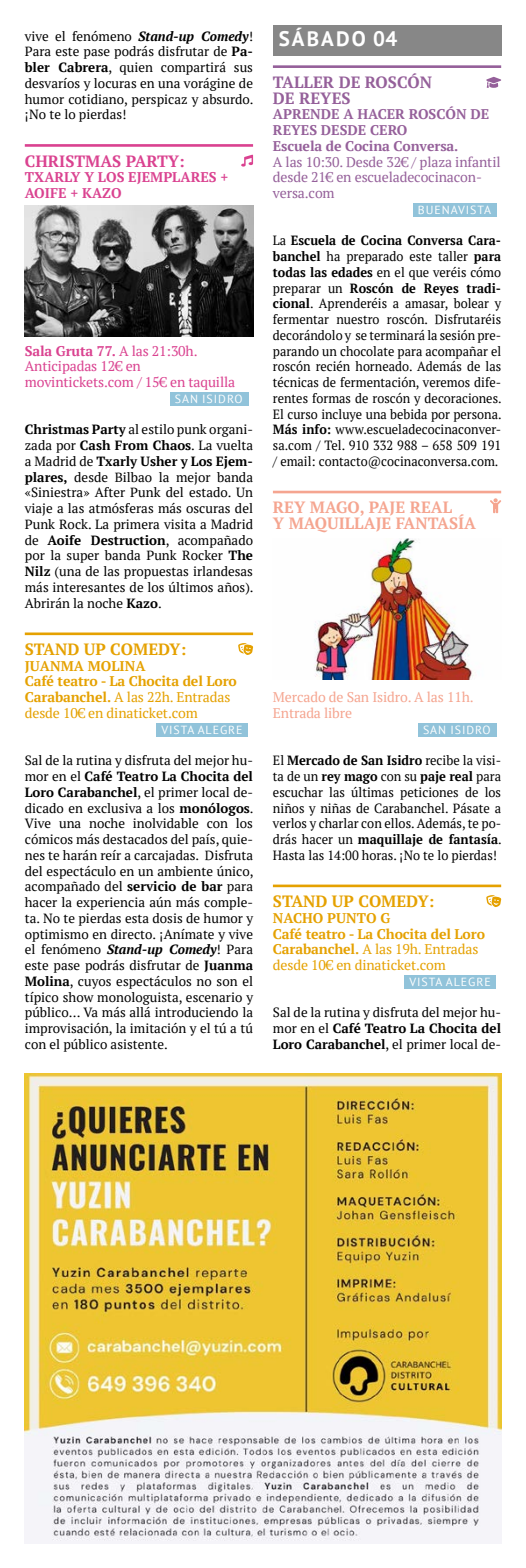
<style>
.page{position:relative;width:526px;height:1568px;background:#fff}
.page>*{position:absolute;margin:0;border:0;box-sizing:border-box;transform-origin:0 0}
.t1{font:700 21px "PT Sans";letter-spacing:.1em;color:#fff}
.t2{font:700 16.28px/15.8px "PT Serif";color:#f5a590}
.t3{font:700 16.28px "PT Serif";color:#e5a100}
.t4{font:700 16.28px/15.8px "PT Serif";color:#95609a}
.t5{font:700 16.28px "PT Serif";color:#da4290}
.t6{font:700 14px/15.8px "PT Serif";letter-spacing:-.01em;color:#e5a100}
.t7{font:14px/15.8px "PT Serif";letter-spacing:-.01em;color:#95609a}
.t8{font:14px/15.8px "PT Serif";letter-spacing:-.01em;color:#da4290}
.t9{font:700 14px/15.8px "PT Serif";color:#95609a}
.t10{font:14px/15.8px "PT Serif";letter-spacing:-.01em;color:#f5a590}
.t11{font:700 14px/15.8px "PT Serif";color:#da4290}
.t12{font:13.3px/15.8px "PT Serif";color:#000;text-align:justify}
.t13{font:13.3px/15.8px "PT Serif";color:#000;text-align:justify;scale:.95 1}
.t14{font:13.3px/15.8px "PT Serif";color:#000;text-align:justify;scale:.96 1}
.t15{font:11.72px "PT Sans";letter-spacing:.08em;color:#fff}
.s1{font-weight:700;font-style:italic}
.s2{font-weight:700}
.s3{font-weight:400}
</style>
<div class="page">
<img style="left:25px;top:1073px;width:476px;height:470px">
<hr style="left:25px;top:144px;width:228px;height:3px;background:#da4290">
<div style="left:170px;top:392px;width:78px;height:14px;background:#91c3da"></div>
<hr style="left:25px;top:632px;width:228px;height:3px;background:#e5a100">
<div style="left:156px;top:723px;width:92px;height:13px;background:#91c3da"></div>
<svg style="left:241px;top:155px;width:12px;height:12px"></svg>
<svg style="left:238px;top:643px;width:15px;height:12px"></svg>
<img style="left:25px;top:205px;width:228px;height:131px">
<div style="left:273px;top:25px;width:228px;height:31px;background:#878787"></div>
<hr style="left:273px;top:65px;width:228px;height:3px;background:#95609a">
<div style="left:413px;top:203px;width:83px;height:14px;background:#91c3da"></div>
<hr style="left:273px;top:491px;width:228px;height:2px;background:#f5a590">
<div style="left:418px;top:723px;width:78px;height:13px;background:#91c3da"></div>
<hr style="left:273px;top:884px;width:228px;height:3px;background:#e5a100">
<div style="left:404px;top:975px;width:92px;height:13px;background:#91c3da"></div>
<svg style="left:486px;top:77px;width:15px;height:11px"></svg>
<svg style="left:490px;top:498px;width:11px;height:15px"></svg>
<svg style="left:486px;top:895px;width:15px;height:12px"></svg>
<img style="left:314px;top:538px;width:159px;height:141px">
<p class="t12" style="left:25px;top:28px;width:230px">vive el fenómeno <span class="s1">Stand-up Comedy</span>!<br>Para este pase podrás disfrutar de <span class="s2">Pa&shy;bler Cabrera</span>, quien compartirá sus desvaríos y locuras en una vorágine de humor cotidiano, perspicaz y absurdo. ¡No te lo pierdas!</p>
<p class="t5" style="left:25px;top:150px;width:161px">CHRISTMAS PARTY:</p>
<p class="t11" style="left:25px;top:169px;width:205px">TXARLY Y LOS EJEMPLARES +<br>AOIFE + KAZO</p>
<p class="t8" style="left:25px;top:343px;width:212px"><span class="s2">Sala Gruta 77.</span> A las 21:30h.<br>Anticipadas 12€ en movintickets.com / 15€ en taquilla</p>
<p class="t15" style="left:175px;top:391px;width:69px">SAN ISIDRO</p>
<p class="t12" style="left:25px;top:422px;width:230px"><span class="s2">Christmas Party</span> al estilo punk organi&shy;zada por <span class="s2">Cash From Chaos</span>. La vuelta a Madrid de <span class="s2">Txarly Usher y Los Ejem&shy;plares,</span> desde Bilbao la mejor banda «Siniestra» After Punk del estado. Un viaje a las atmósferas más oscuras del Punk Rock. La primera visita a Madrid de <span class="s2">Aoife Destruction</span>, acompañado por la super banda Punk Rocker <span class="s2">The Nilz</span> (una de las propuestas irlandesas más interesantes de los últimos años).<br>Abrirán la noche <span class="s2">Kazo</span>.</p>
<p class="t3" style="left:25px;top:638px;width:163px">STAND UP COMEDY:</p>
<p class="t6" style="left:25px;top:658px;width:214px">JUANMA MOLINA<br>Café teatro - La Chocita del Loro<br>Carabanchel. <span class="s3">A las 22h. Entradas desde 10€ en dinaticket.com</span></p>
<p class="t15" style="left:161px;top:722px;width:83px">VISTA ALEGRE</p>
<p class="t12" style="left:25px;top:752px;width:230px">Sal de la rutina y disfruta del mejor hu&shy;mor en el <span class="s2">Café Teatro La Chocita del Loro Carabanchel</span>, el primer local de&shy;dicado en exclusiva a los <span class="s2">monólogos</span>.<br>Vive una noche inolvidable con los cómicos más destacados del país, quie&shy;nes te harán reír a carcajadas. Disfruta del espectáculo en un ambiente único, acompañado del <span class="s2">servicio de bar</span> para hacer la experiencia aún más comple&shy;ta. No te pierdas esta dosis de humor y optimismo en directo. ¡Anímate y vive el fenómeno <span class="s1">Stand-up Comedy</span>! Para este pase podrás disfrutar de <span class="s2">Juanma Molina</span>, cuyos espectáculos no son el típico show monologuista, escenario y público… Va más allá introduciendo la improvisación, la imitación y el tú a tú con el público asistente.</p>
<h1 class="t1" style="left:279px;top:24px;width:120px">SÁBADO 04</h1>
<p class="t4" style="left:273px;top:74px;width:161px">TALLER DE ROSCÓN<br>DE REYES</p>
<p class="t9" style="left:273px;top:106px;width:218px">APRENDE A HACER ROSCÓN DE<br>REYES DESDE CERO<br>Escuela de Cocina Conversa.</p>
<p class="t7" style="left:273px;top:154px;width:229px">A las 10:30. Desde 32€ / plaza infantil desde 21€ en escueladecocinacon&shy;versa.com</p>
<p class="t15" style="left:418px;top:202px;width:75px">BUENAVISTA</p>
<p class="t13" style="left:273px;top:233px;width:242px">La <span class="s2">Escuela de Cocina Conversa Cara&shy;banchel</span> ha preparado este taller <span class="s2">para todas las edades</span> en el que veréis cómo preparar un <span class="s2">Roscón de Reyes tradi&shy;cional</span>. Aprenderéis a amasar, bolear y fermentar nuestro roscón. Disfrutaréis decorándolo y se terminará la sesión pre&shy;parando un chocolate para acompañar el roscón recién horneado. Además de las técnicas de fermentación, veremos dife&shy;rentes formas de roscón y decoraciones.<br>El curso incluye una bebida por persona.<br><span class="s2">Más info:</span> www.escueladecocinaconver&shy;sa.com / Tel. 910 332 988 – 658 509 191 / email: contacto@cocinaconversa.com.</p>
<p class="t2" style="left:273px;top:499px;width:205px">REY MAGO, PAJE REAL<br>Y MAQUILLAJE FANTASÍA</p>
<p class="t10" style="left:273px;top:689px;width:202px">Mercado de San Isidro. A las 11h.<br>Entrada libre</p>
<p class="t15" style="left:423px;top:722px;width:69px">SAN ISIDRO</p>
<p class="t14" style="left:273px;top:752px;width:240px">El <span class="s2">Mercado de San Isidro</span> recibe la visi&shy;ta de un <span class="s2">rey mago</span> con su <span class="s2">paje real</span> para escuchar las últimas peticiones de los niños y niñas de Carabanchel. Pásate a verlos y charlar con ellos. Además, te po&shy;drás hacer un <span class="s2">maquillaje de fantasía</span>.<br>Hasta las 14:00 horas. ¡No te lo pierdas!</p>
<p class="t3" style="left:273px;top:890px;width:163px">STAND UP COMEDY:</p>
<p class="t6" style="left:273px;top:910px;width:214px">NACHO PUNTO G<br>Café teatro - La Chocita del Loro<br>Carabanchel. <span class="s3">A las 19h. Entradas desde 10€ en dinaticket.com</span></p>
<p class="t15" style="left:409px;top:974px;width:83px">VISTA ALEGRE</p>
<p class="t12" style="left:273px;top:1004px;width:230px">Sal de la rutina y disfruta del mejor hu&shy;mor en el <span class="s2">Café Teatro La Chocita del Loro Carabanchel</span>, el primer local de-</p>
</div>
